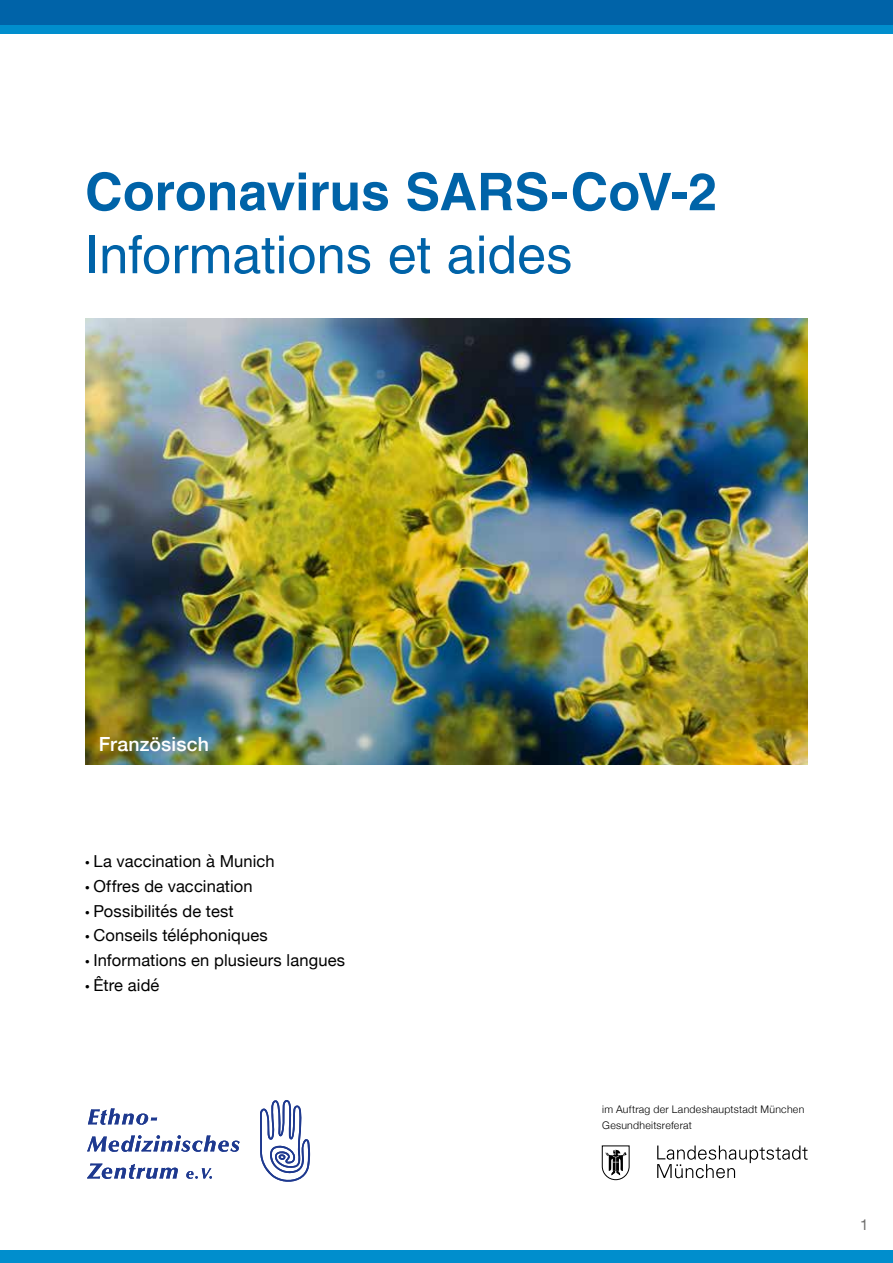
<style>
.page{position:relative;width:893px;height:1263px;background:#fff}
.page>*{position:absolute;margin:0;border:0;box-sizing:border-box;transform-origin:0 0}
.t1{font:52.5px "Helvetica";color:#0063a8}
.t2{font:700 51.9px "Helvetica";color:#0063a8}
.t3{font:500 19.5px "Helvetica Neue";letter-spacing:.01em;color:#fff}
.t4{font:16.5px "Helvetica Neue";letter-spacing:.01em;color:#000}
.t5{font:15px "Helvetica Neue";color:#6f6f6e}
.t6{font:300 10.5px/16.5px "Helvetica Neue";letter-spacing:.025em;color:#000}
.s1{font-family:"Myriad Pro"}
</style>
<div class="page">
<div style="left:0;top:0;width:893px;height:26px;background:#0063a8"></div>
<div style="left:0;top:1250px;width:893px;height:13px;background:#008ecd"></div>
<div style="left:0;top:26px;width:893px;height:8px;background:#008ecd"></div>
<img style="left:85px;top:318px;width:723px;height:447px">
<svg style="left:657px;top:1145px;width:151px;height:33px"></svg>
<svg style="left:601px;top:1145px;width:29px;height:35px"></svg>
<svg style="left:260px;top:1100px;width:50px;height:82px"></svg>
<svg style="left:87px;top:1163px;width:125px;height:16px"></svg>
<svg style="left:87px;top:1108px;width:153px;height:44px"></svg>
<h2 class="t2" style="left:85px;top:160px;width:634px">Coronavirus SARS-CoV-2</h2>
<h1 class="t1" style="left:85px;top:224px;width:489px">Informations et aides</h1>
<p class="t3" style="left:99px;top:728px;width:112px">Französisch</p>
<p class="t4" style="left:85px;top:849px;width:191px"><span class="s1">•</span> La vaccination à Munich</p>
<p class="t4" style="left:85px;top:874px;width:169px"><span class="s1">•</span> Offres de vaccination</p>
<p class="t4" style="left:85px;top:899px;width:150px"><span class="s1">•</span> Possibilités de test</p>
<p class="t4" style="left:85px;top:924px;width:184px"><span class="s1">•</span> Conseils téléphoniques</p>
<p class="t4" style="left:85px;top:948px;width:261px"><span class="s1">•</span> Informations en plusieurs langues</p>
<p class="t4" style="left:85px;top:973px;width:76px"><span class="s1">•</span> Être aidé</p>
<p class="t6" style="left:602px;top:1100px;width:204px">im Auftrag der Landeshauptstadt München<br>Gesundheitsreferat</p>
<p class="t5" style="left:860px;top:1216px;width:10px">1</p>
</div>
